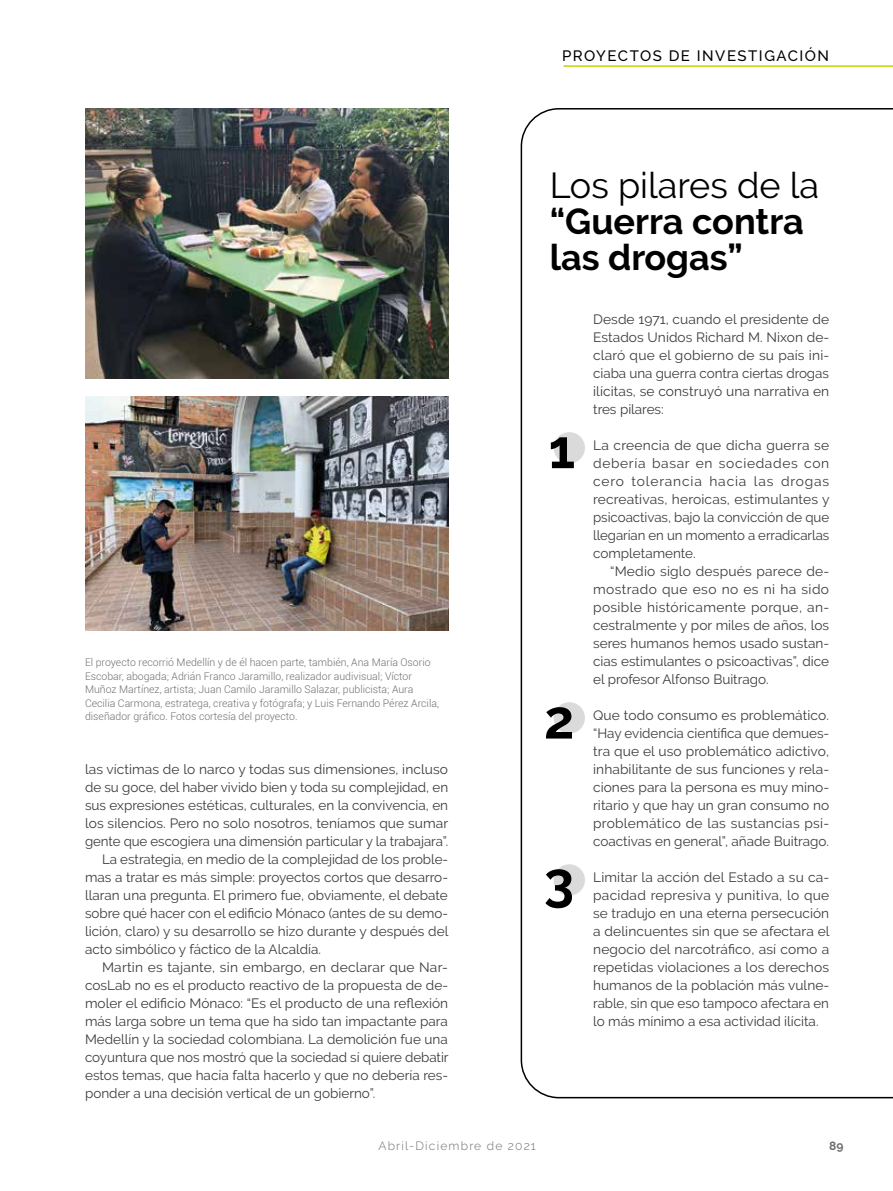
<style>
.page{position:relative;width:893px;height:1191px;background:#fff}
.page>*{position:absolute;margin:0;border:0;box-sizing:border-box;transform-origin:0 0}
.t1{font:700 54px "Raleway";color:#000}
.t2{font:700 36px/36px "Raleway";color:#000}
.t3{font:36px "Raleway";color:#000}
.t4{font:500 15px "Raleway";letter-spacing:.1em;color:#000}
.t5{font:13.5px/18px "Raleway";color:#3c3c3b;text-align:justify}
.t6{font:300 12px "Raleway";letter-spacing:.1em;color:#706f6f}
.t7{font:700 12px "Raleway";color:#706f6f}
.t8{font:300 10.5px/13.5px "Roboto";color:#706f6f}
</style>
<div class="page">
<img style="left:85px;top:108px;width:363px;height:270px">
<img style="left:85px;top:396px;width:363px;height:234px">
<svg style="left:520px;top:108px;width:373px;height:991px"></svg>
<hr style="left:564px;top:65px;width:329px;height:2px;background:#c8d300">
<p class="t4" style="left:562px;top:47px;width:269px">PROYECTOS DE INVESTIGACIÓN</p>
<p class="t8" style="left:85px;top:655px;width:355px">El proyecto recorrió Medellín y de él hacen parte, también, Ana María Osorio Escobar, abogada; Adrián Franco Jaramillo, realizador audivisual; Víctor Muñoz Martínez, artista; Juan Camilo Jaramillo Salazar, publicista; Aura Cecilia Carmona, estratega, creativa y fotógrafa; y Luis Fernando Pérez Arcila, diseñador gráfico. Fotos cortesía del proyecto.</p>
<p class="t5" style="left:85px;top:760px;width:364px">las víctimas de lo narco y todas sus dimensiones, incluso</p>
<p class="t5" style="left:85px;top:778px;width:365px">de su goce, del haber vivido bien y toda su complejidad, en</p>
<p class="t5" style="left:85px;top:796px;width:365px">sus expresiones estéticas, culturales, en la convivencia, en</p>
<p class="t5" style="left:85px;top:814px;width:365px">los silencios. Pero no solo nosotros, teníamos que sumar</p>
<p class="t5" style="left:85px;top:832px;width:365px">gente que escogiera una dimensión particular y la trabajara”.</p>
<p class="t5" style="left:102px;top:850px;width:348px">La estrategia, en medio de la complejidad de los proble-</p>
<p class="t5" style="left:85px;top:868px;width:365px">mas a tratar es más simple: proyectos cortos que desarro-</p>
<p class="t5" style="left:85px;top:886px;width:364px">llaran una pregunta. El primero fue, obviamente, el debate</p>
<p class="t5" style="left:85px;top:904px;width:365px">sobre qué hacer con el edificio Mónaco (antes de su demo-</p>
<p class="t5" style="left:85px;top:922px;width:365px">lición, claro) y su desarrollo se hizo durante y después del</p>
<p class="t5" style="left:85px;top:940px;width:238px">acto simbólico y fáctico de la Alcaldía.</p>
<p class="t5" style="left:102px;top:958px;width:348px">Martin es tajante, sin embargo, en declarar que Nar-</p>
<p class="t5" style="left:85px;top:976px;width:365px">cosLab no es el producto reactivo de la propuesta de de-</p>
<p class="t5" style="left:85px;top:994px;width:365px">moler el edificio Mónaco: “Es el producto de una reflexión</p>
<p class="t5" style="left:85px;top:1012px;width:364px">más larga sobre un tema que ha sido tan impactante para</p>
<p class="t5" style="left:85px;top:1030px;width:364px">Medellín y la sociedad colombiana. La demolición fue una</p>
<p class="t5" style="left:85px;top:1048px;width:365px">coyuntura que nos mostró que la sociedad sí quiere debatir</p>
<p class="t5" style="left:85px;top:1066px;width:365px">estos temas, que hacía falta hacerlo y que no debería res-</p>
<p class="t5" style="left:85px;top:1084px;width:292px">ponder a una decisión vertical de un gobierno”.</p>
<h2 class="t3" style="left:550px;top:164px;width:271px">Los pilares de la</h2>
<h2 class="t2" style="left:550px;top:204px;width:256px">“Guerra contra las drogas”</h2>
<h1 class="t1" style="left:548px;top:418px;width:28px">1</h1>
<h1 class="t1" style="left:544px;top:688px;width:32px">2</h1>
<h1 class="t1" style="left:544px;top:850px;width:32px">3</h1>
<p class="t5" style="left:593px;top:310px;width:238px">Desde 1971, cuando el presidente de Estados Unidos Richard M. Nixon de&shy;claró que el gobierno de su país ini&shy;ciaba una guerra contra ciertas drogas ilícitas, se construyó una narrativa en tres pilares:</p>
<p class="t5" style="left:593px;top:436px;width:238px">La creencia de que dicha guerra se debería basar en sociedades con cero tolerancia hacia las drogas recreativas, heroicas, estimulantes y psicoactivas, bajo la convicción de que llegarían en un momento a erradicarlas completamente.</p>
<p class="t5" style="left:593px;top:562px;width:238px;text-indent:17px">“Medio siglo después parece de&shy;mostrado que eso no es ni ha sido posible históricamente porque, an&shy;cestralmente y por miles de años, los seres humanos hemos usado sustan&shy;cias estimulantes o psicoactivas”, dice el profesor Alfonso Buitrago.</p>
<p class="t5" style="left:593px;top:706px;width:238px">Que todo consumo es problemático. “Hay evidencia científica que demues&shy;tra que el uso problemático adictivo, inhabilitante de sus funciones y rela&shy;ciones para la persona es muy mino&shy;ritario y que hay un gran consumo no problemático de las sustancias psi&shy;coactivas en general”, añade Buitrago.</p>
<p class="t5" style="left:593px;top:868px;width:238px">Limitar la acción del Estado a su ca&shy;pacidad represiva y punitiva, lo que se tradujo en una eterna persecución a delincuentes sin que se afectara el negocio del narcotráfico, así como a repetidas violaciones a los derechos humanos de la población más vulne&shy;rable, sin que eso tampoco afectara en lo más mínimo a esa actividad ilícita.</p>
<p class="t6" style="left:378px;top:1139px;width:159px">Abril-Diciembre de 2021</p>
<p class="t7" style="left:829px;top:1139px;width:16px">89</p>
</div>
